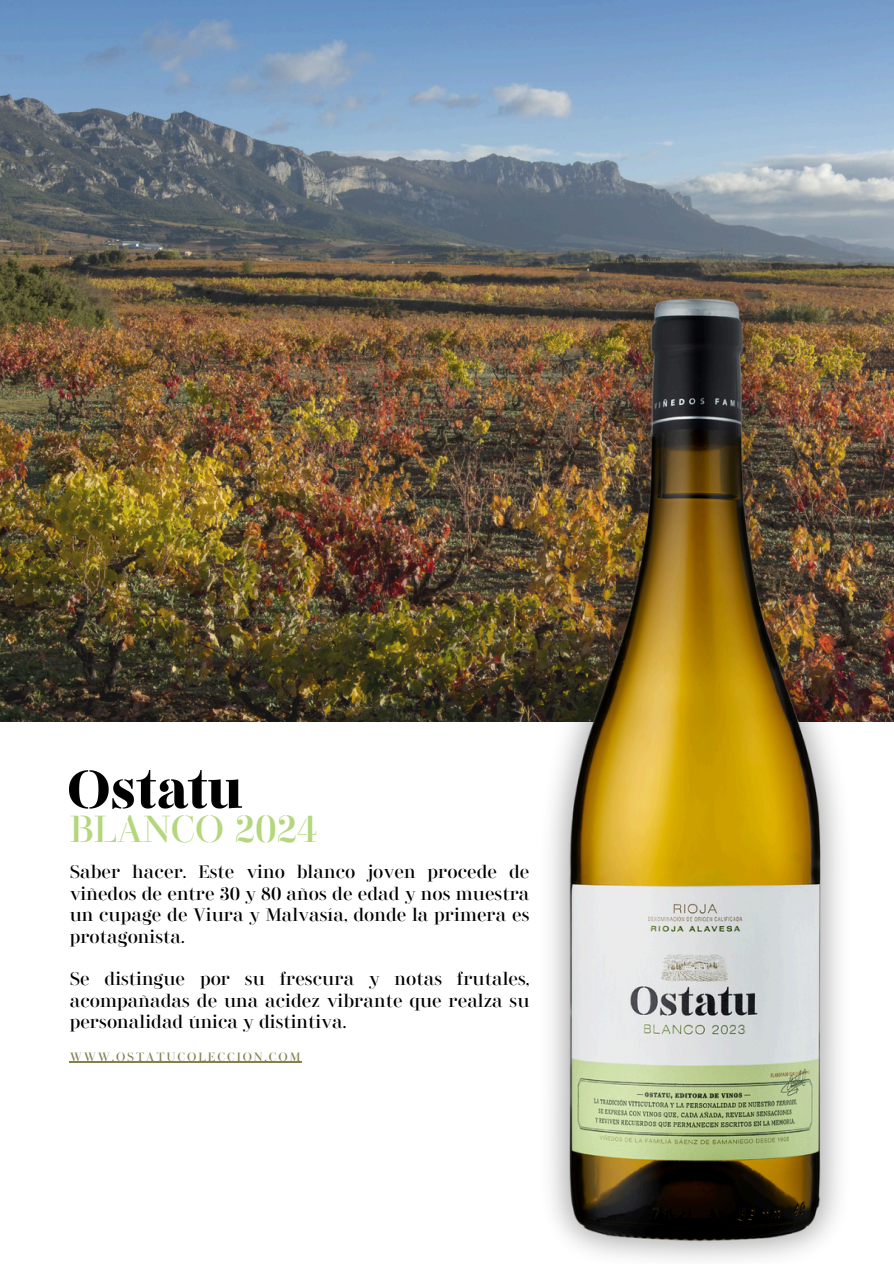
<style>
.page{position:relative;width:894px;height:1264px;background:#fff}
.page>*{position:absolute;margin:0;border:0;box-sizing:border-box;transform-origin:0 0}
.t1{font:37.5px "Didonesque Stencil";color:#b4d77d}
.t2{font:18px/21.3px "Didonesque Stencil";color:#000;text-align:justify}
.t3{font:12px "Didonesque Stencil";letter-spacing:.155em;color:#83804c}
</style>
<div class="page">
<img style="left:0;top:0;width:893px;height:721px">
<img style="left:70px;top:771px;width:172px;height:37px">
<img style="left:483px;top:207px;width:410px;height:1053px">
<hr style="left:70px;top:1061px;width:232px;height:1px;background:#83804c">
<p class="t1" style="left:70px;top:804px;width:250px">BLANCO 2024</p>
<p class="t2" style="left:70px;top:860px;width:461px">Saber hacer. Este vino blanco joven procede de viñedos de entre 30 y 80 años de edad y nos muestra un cupage de Viura y Malvasía, donde la primera es protagonista.</p>
<p class="t2" style="left:70px;top:967px;width:461px">Se distingue por su frescura y notas frutales, acompañadas de una acidez vibrante que realza su personalidad única y distintiva.</p>
<h1 class="t3" style="left:70px;top:1048px;width:232px">WWW.OSTATUCOLECCION.COM</h1>
</div>
